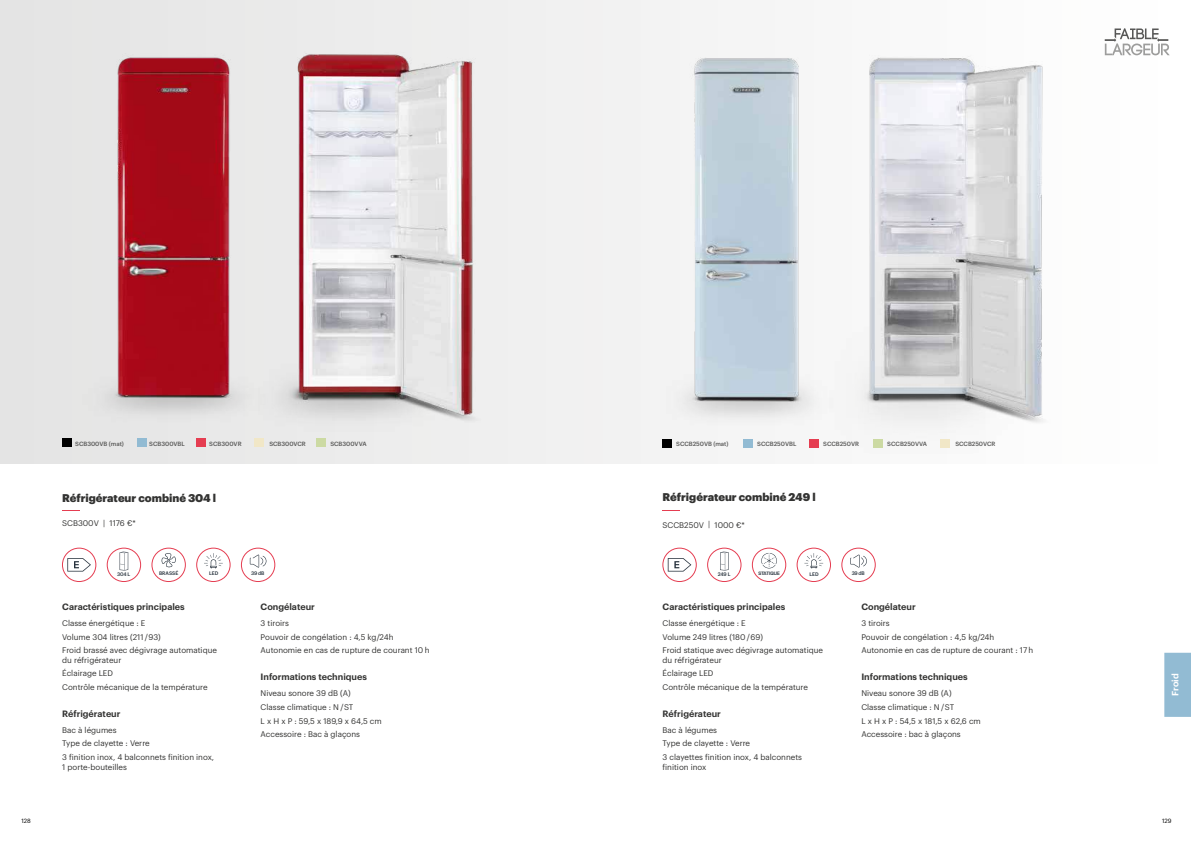
<style>
.page{position:relative;width:1191px;height:842px;background:#fff}
.page>*{position:absolute;margin:0;border:0;box-sizing:border-box;transform-origin:0 0}
.t1{font:900 11px "Graphik";color:#333332}
.t2{font:600 9px "Graphik";color:#333332}
.t3{font:600 9px "Graphik";letter-spacing:-.005em;color:#fff}
.t4{font:8px/13.5px "Graphik";color:#333332}
.t5{font:500 6px "Graphik";color:#575756}
.t6{font:6px "Graphik";color:#000}
.t7{font:500 5px "Graphik";letter-spacing:-.015em;color:#25303b}
.t8{font:700 5px "Eurostile T";color:#25303b}
</style>
<div class="page">
<div style="left:0;top:0;width:1191px;height:463px;background:linear-gradient(to right,#e4e4e3,#fff)"></div>
<img style="left:258px;top:19px;width:249px;height:425px">
<img style="left:31px;top:38px;width:249px;height:394px">
<svg style="left:63px;top:510px;width:17px;height:1px"></svg>
<div style="left:62px;top:438px;width:9px;height:9px;background:#000"></div>
<div style="left:62px;top:548px;width:34px;height:34px;border:1px solid #e53d51;border-radius:50%"></div>
<svg style="left:67px;top:558px;width:24px;height:13px"></svg>
<div style="left:196px;top:548px;width:34px;height:34px;border:1px solid #e53d51;border-radius:50%"></div>
<svg style="left:204px;top:553px;width:19px;height:16px"></svg>
<div style="left:107px;top:548px;width:34px;height:34px;border:1px solid #e53d51;border-radius:50%"></div>
<svg style="left:120px;top:552px;width:8px;height:19px"></svg>
<div style="left:152px;top:548px;width:34px;height:34px;border:1px solid #e53d51;border-radius:50%"></div>
<svg style="left:161px;top:553px;width:15px;height:14px"></svg>
<div style="left:241px;top:548px;width:34px;height:34px;border:1px solid #e53d51;border-radius:50%"></div>
<svg style="left:250px;top:555px;width:16px;height:13px"></svg>
<div style="left:317px;top:438px;width:9px;height:9px;background:#ccdaa3"></div>
<div style="left:255px;top:438px;width:9px;height:9px;background:#f1e7c7"></div>
<div style="left:197px;top:438px;width:9px;height:9px;background:#e53d51"></div>
<div style="left:137px;top:438px;width:9px;height:9px;background:#92bbd3"></div>
<svg style="left:662px;top:510px;width:18px;height:1px"></svg>
<img style="left:638px;top:23px;width:219px;height:413px">
<img style="left:818px;top:51px;width:268px;height:403px">
<div style="left:662px;top:548px;width:34px;height:34px;border:1px solid #e53d51;border-radius:50%"></div>
<svg style="left:668px;top:558px;width:23px;height:13px"></svg>
<div style="left:797px;top:548px;width:33px;height:34px;border:1px solid #e53d51;border-radius:50%"></div>
<svg style="left:804px;top:553px;width:19px;height:16px"></svg>
<div style="left:707px;top:548px;width:34px;height:34px;border:1px solid #e53d51;border-radius:50%"></div>
<svg style="left:720px;top:552px;width:8px;height:19px"></svg>
<div style="left:752px;top:548px;width:34px;height:34px;border:1px solid #e53d51;border-radius:50%"></div>
<svg style="left:761px;top:553px;width:16px;height:15px"></svg>
<div style="left:841px;top:548px;width:34px;height:34px;border:1px solid #e53d51;border-radius:50%"></div>
<svg style="left:850px;top:555px;width:17px;height:13px"></svg>
<svg style="left:1104px;top:28px;width:65px;height:27px"></svg>
<div style="left:662px;top:439px;width:10px;height:9px;background:#000"></div>
<div style="left:743px;top:439px;width:9px;height:9px;background:#92bbd3"></div>
<div style="left:809px;top:439px;width:9px;height:9px;background:#e53d51"></div>
<div style="left:873px;top:439px;width:9px;height:9px;background:#ccdaa3"></div>
<div style="left:940px;top:439px;width:9px;height:9px;background:#f1e7c7"></div>
<div style="left:1164px;top:653px;width:27px;height:64px;background:#92bbd3"></div>
<p class="t5" style="left:75px;top:439px;width:50px">SCB300VB (mat)</p>
<p class="t5" style="left:149px;top:439px;width:37px">SCB300VBL</p>
<p class="t5" style="left:209px;top:439px;width:34px">SCB300VR</p>
<p class="t5" style="left:269px;top:439px;width:38px">SCB300VCR</p>
<p class="t5" style="left:330px;top:439px;width:38px">SCB300VVA</p>
<p class="t5" style="left:676px;top:439px;width:54px">SCCB250VB (mat)</p>
<p class="t5" style="left:757px;top:439px;width:41px">SCCB250VBL</p>
<p class="t5" style="left:823px;top:439px;width:37px">SCCB250VR</p>
<p class="t5" style="left:887px;top:439px;width:41px">SCCB250VVA</p>
<p class="t5" style="left:955px;top:439px;width:42px">SCCB250VCR</p>
<h1 class="t1" style="left:62px;top:489px;width:155px">Réfrigérateur combiné 304 l</h1>
<p class="t4" style="left:62px;top:515px;width:75px">SCB300V | 1176 €*</p>
<h1 class="t1" style="left:662px;top:488px;width:155px">Réfrigérateur combiné 249 l</h1>
<p class="t4" style="left:662px;top:517px;width:84px">SCCB250V | 1000 €*</p>
<p class="t7" style="left:117px;top:571px;width:15px">304 L</p>
<p class="t7" style="left:159px;top:570px;width:21px">BRASSÉ</p>
<p class="t7" style="left:209px;top:570px;width:11px">LED</p>
<p class="t7" style="left:251px;top:569px;width:15px">39 dB</p>
<p class="t7" style="left:718px;top:571px;width:14px">249 L</p>
<p class="t8" style="left:758px;top:571px;width:23px">STATIQUE</p>
<p class="t7" style="left:809px;top:571px;width:11px">LED</p>
<p class="t7" style="left:851px;top:569px;width:15px">39 dB</p>
<p class="t2" style="left:62px;top:600px;width:124px">Caractéristiques principales</p>
<p class="t4" style="left:62px;top:616px;width:156px">Classe énergétique : E<br>Volume 304 litres (211 / 93)<br>Froid brassé avec dégivrage automatique</p>
<p class="t4" style="left:62px;top:652px;width:147px">du réfrigérateur<br>Éclairage LED<br>Contrôle mécanique de la température</p>
<p class="t2" style="left:62px;top:707px;width:60px">Réfrigérateur</p>
<p class="t4" style="left:62px;top:722px;width:153px">Bac à légumes<br>Type de clayette : Verre<br>3 finition inox, 4 balconnets finition inox,</p>
<p class="t4" style="left:62px;top:759px;width:66px">1 porte-bouteilles</p>
<p class="t2" style="left:261px;top:600px;width:56px">Congélateur</p>
<p class="t4" style="left:261px;top:616px;width:170px">3 tiroirs<br>Pouvoir de congélation : 4,5 kg/24h<br>Autonomie en cas de rupture de courant 10 h</p>
<p class="t2" style="left:261px;top:670px;width:108px">Informations techniques</p>
<p class="t4" style="left:261px;top:686px;width:123px">Niveau sonore 39 dB (A)<br>Classe climatique : N / ST<br>L x H x P : 59,5 x 189,9 x 64,5 cm<br>Accessoire : Bac à glaçons</p>
<p class="t2" style="left:662px;top:600px;width:124px">Caractéristiques principales</p>
<p class="t4" style="left:662px;top:616px;width:162px">Classe énergétique : E<br>Volume 249 litres (180 / 69)<br>Froid statique avec dégivrage automatique</p>
<p class="t4" style="left:662px;top:652px;width:147px">du réfrigérateur<br>Éclairage LED<br>Contrôle mécanique de la température</p>
<p class="t2" style="left:662px;top:707px;width:60px">Réfrigérateur</p>
<p class="t4" style="left:662px;top:722px;width:141px">Bac à légumes<br>Type de clayette : Verre<br>3 clayettes finition inox, 4 balconnets</p>
<p class="t4" style="left:662px;top:759px;width:45px">finition inox</p>
<p class="t2" style="left:861px;top:600px;width:56px">Congélateur</p>
<p class="t4" style="left:861px;top:616px;width:173px">3 tiroirs<br>Pouvoir de congélation : 4,5 kg/24h<br>Autonomie en cas de rupture de courant : 17 h</p>
<p class="t2" style="left:861px;top:670px;width:108px">Informations techniques</p>
<p class="t4" style="left:861px;top:686px;width:121px">Niveau sonore 39 dB (A)<br>Classe climatique : N / ST<br>L x H x P : 54,5 x 181,5 x 62,6 cm<br>Accessoire : bac à glaçons</p>
<p class="t3" style="left:1168px;top:696px;width:24px;rotate:-90deg">Froid</p>
<p class="t6" style="left:22px;top:816px;width:11px">128</p>
<p class="t6" style="left:1162px;top:816px;width:11px">129</p>
</div>
